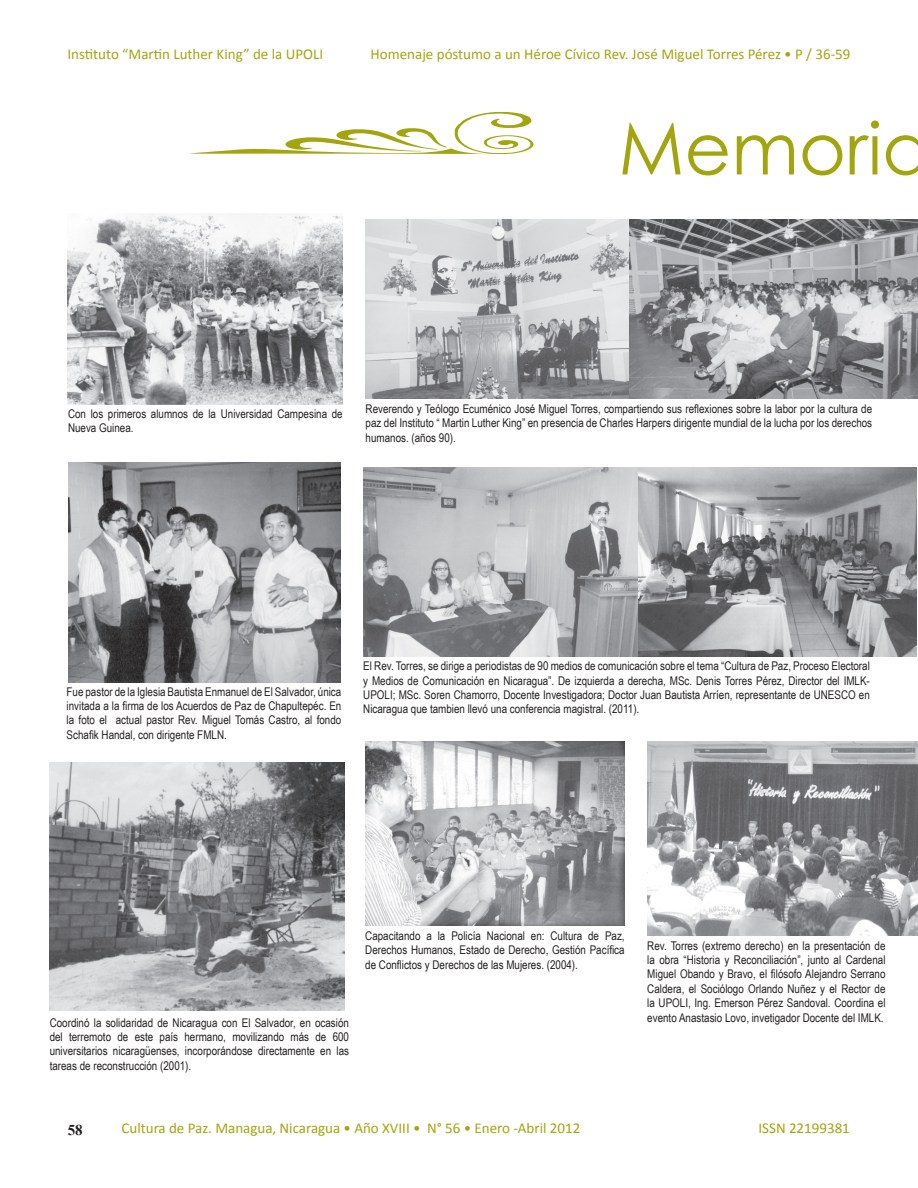
<style>
.page{position:relative;width:918px;height:1188px;background:#fff}
.page>*{position:absolute;margin:0;border:0;box-sizing:border-box;transform-origin:0 0}
.t1{font:72px "Century Gothic";color:#a3a50e}
.t2{font:15px "Calibri";color:#a3a50e}
.t3{font:700 15px "Times New Roman";color:#231f20}
.t4{font:12px/14.4px "Arial Narrow";color:#231f20;text-align:justify}
</style>
<div class="page">
<svg style="left:190px;top:112px;width:344px;height:42px"></svg>
<img style="left:68px;top:214px;width:274px;height:190px">
<img style="left:363px;top:467px;width:554px;height:190px">
<img style="left:366px;top:219px;width:552px;height:179px">
<img style="left:365px;top:741px;width:260px;height:185px">
<img style="left:647px;top:741px;width:271px;height:195px">
<img style="left:50px;top:762px;width:295px;height:249px">
<img style="left:68px;top:463px;width:272px;height:220px">
<p class="t2" style="left:68px;top:44px;width:257px">Instituto “Martin Luther King” de la UPOLI</p>
<p class="t2" style="left:371px;top:44px;width:481px">Homenaje póstumo a un Héroe Cívico Rev. José Miguel Torres Pérez • P / 36-59</p>
<h1 class="t1" style="left:618px;top:98px;width:314px">Memoria</h1>
<p class="t4" style="left:68px;top:406px;width:276px">Con los primeros alumnos de la Universidad Campesina de<br>Nueva Guinea.</p>
<p class="t4" style="left:366px;top:401px;width:508px">Reverendo y Teólogo Ecuménico José Miguel Torres, compartiendo sus reflexiones sobre la labor por la cultura de paz del Instituto “ Martin Luther King” en presencia de Charles Harpers dirigente mundial de la lucha por los derechos humanos. (años 90).</p>
<p class="t4" style="left:67px;top:684px;width:276px">Fue pastor de la Iglesia Bautista Enmanuel de El Salvador, única invitada a la firma de los Acuerdos de Paz de Chapultepéc. En la foto el actual pastor Rev. Miguel Tomás Castro, al fondo Schafik Handal, con dirigente FMLN.</p>
<p class="t4" style="left:363px;top:658px;width:508px">El Rev. Torres, se dirige a periodistas de 90 medios de comunicación sobre el tema “Cultura de Paz, Proceso Electoral y Medios de Comunicación en Nicaragua”. De izquierda a derecha, MSc. Denis Torres Pérez, Director del IMLK-UPOLI; MSc. Soren Chamorro, Docente Investigadora; Doctor Juan Bautista Arríen, representante de UNESCO en Nicaragua que tambien llevó una conferencia magistral. (2011).</p>
<p class="t4" style="left:50px;top:1015px;width:301px">Coordinó la solidaridad de Nicaragua con El Salvador, en ocasión del terremoto de este país hermano, movilizando más de 600 universitarios nicaragüenses, incorporándose directamente en las tareas de reconstrucción (2001).</p>
<p class="t4" style="left:365px;top:928px;width:261px">Capacitando a la Policía Nacional en: Cultura de Paz, Derechos Humanos, Estado de Derecho, Gestión Pacífica de Conflictos y Derechos de las Mujeres. (2004).</p>
<p class="t4" style="left:647px;top:938px;width:240px">Rev. Torres (extremo derecho) en la presentación de la obra “Historia y Reconciliación”, junto al Cardenal Miguel Obando y Bravo, el filósofo Alejandro Serrano Caldera, el Sociólogo Orlando Nuñez y el Rector de la UPOLI, Ing. Emerson Pérez Sandoval. Coordina el evento Anastasio Lovo, invetigador Docente del IMLK.</p>
<p class="t3" style="left:68px;top:1120px;width:16px">58</p>
<p class="t2" style="left:122px;top:1118px;width:460px">Cultura de Paz. Managua, Nicaragua • Año XVIII • N° 56 • Enero -Abril 2012</p>
<p class="t2" style="left:759px;top:1118px;width:93px">ISSN 22199381</p>
</div>
